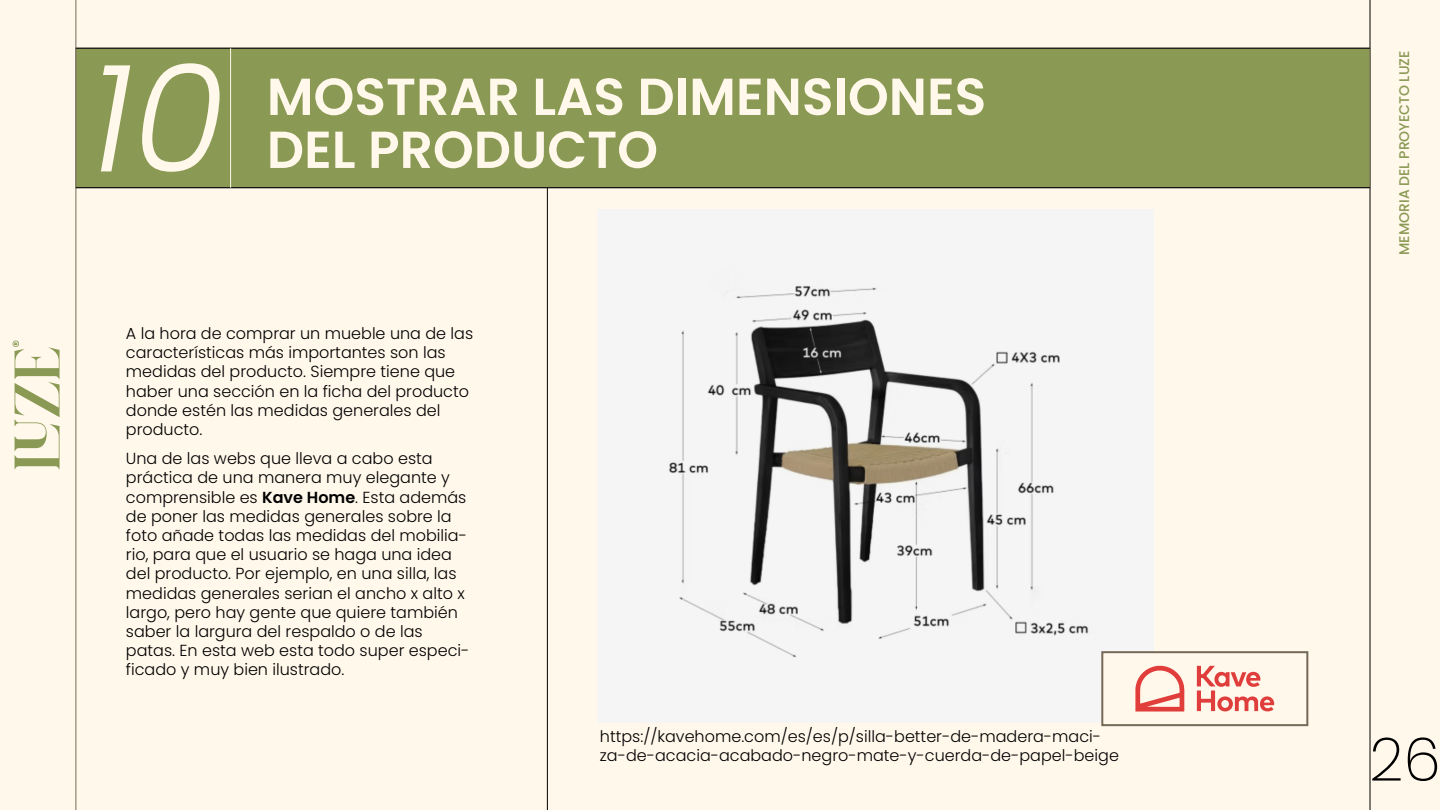
<style>
.page{position:relative;width:1440px;height:810px;background:#fff8eb}
.page>*{position:absolute;margin:0;border:0;box-sizing:border-box;transform-origin:0 0}
.t1{font:italic 300 150px "Poppins";color:#fff8eb}
.t2{font:200 60px "Poppins";color:#000}
.t3{font:600 52px "Poppins";color:#fff8eb}
.t4{font:300 16px/19.2px "Poppins";color:#000}
.t5{font:500 14px "Poppins";color:#8a9953}
.s1{font-weight:600}
</style>
<div class="page">
<hr style="left:75px;top:0;width:1px;height:810px;background:#766957">
<hr style="left:1370px;top:0;width:1px;height:810px;background:#000">
<svg style="left:13px;top:341px;width:47px;height:128px"></svg>
<div style="left:75px;top:48px;width:1296px;height:140px;background:#8a9953;border:1px solid #766957"></div>
<hr style="left:76px;top:48px;width:1294px;height:1px;background:#000">
<hr style="left:76px;top:187px;width:1294px;height:1px;background:#000">
<hr style="left:230px;top:48px;width:1px;height:140px;background:#fff8eb">
<hr style="left:547px;top:188px;width:1px;height:622px;background:#000">
<img style="left:668px;top:268px;width:428px;height:390px">
<div style="left:1101px;top:651px;width:207px;height:75px;background:#fff8eb;border:2px solid #766957"></div>
<svg style="left:1135px;top:666px;width:49px;height:46px"></svg>
<svg style="left:1197px;top:666px;width:77px;height:46px"></svg>
<h1 class="t1" style="left:89px;top:14px;width:138px">10</h1>
<h3 class="t3" style="left:267px;top:60px;width:721px">MOSTRAR LAS DIMENSIONES</h3>
<h3 class="t3" style="left:267px;top:113px;width:393px">DEL PRODUCTO</h3>
<p class="t4" style="left:126px;top:324px;width:349px">A la hora de comprar un mueble una de las características más importantes son las medidas del producto. Siempre tiene que haber una sección en la ficha del producto donde estén las medidas generales del producto.</p>
<p class="t4" style="left:126px;top:449px;width:345px">Una de las webs que lleva a cabo esta práctica de una manera muy elegante y comprensible es <span class="s1">Kave Home</span>. Esta además de poner las medidas generales sobre la foto añade todas las medidas del mobilia&shy;rio, para que el usuario se haga una idea del producto. Por ejemplo, en una silla, las medidas generales serian el ancho x alto x largo, pero hay gente que quiere también saber la largura del respaldo o de las patas. En esta web esta todo super especi&shy;ficado y muy bien ilustrado.</p>
<p class="t4" style="left:600px;top:727px;width:521px">https://kavehome.com/es/es/p/silla-better-de-madera-maci&shy;za-de-acacia-acabado-negro-mate-y-cuerda-de-papel-beige</p>
<p class="t5" style="left:1395px;top:255px;width:206px;rotate:-90deg">MEMORIA DEL PROYECTO LUZE</p>
<h2 class="t2" style="left:1369px;top:718px;width:73px">26</h2>
</div>
